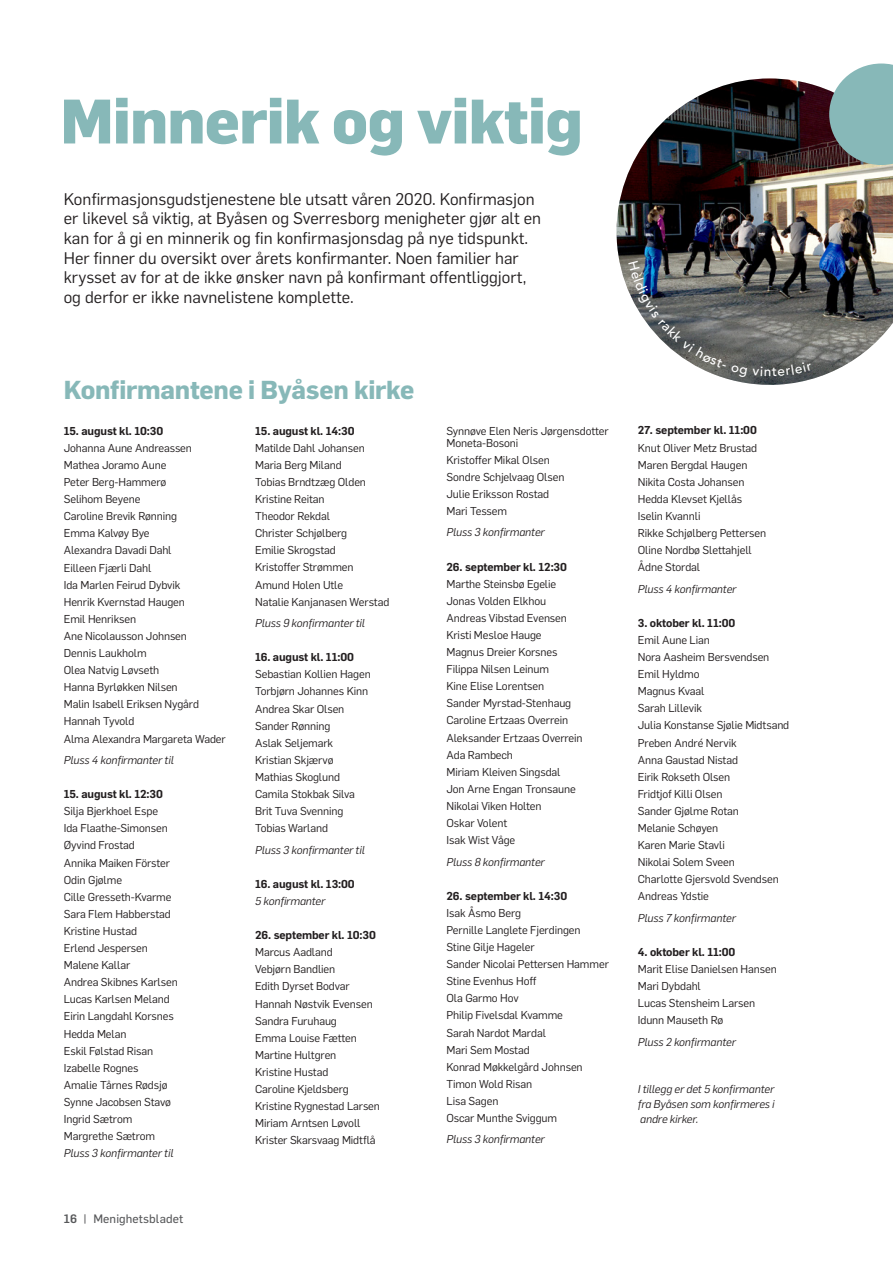
<style>
.page{position:relative;width:893px;height:1263px;background:#fff}
.page>*{position:absolute;margin:0;border:0;box-sizing:border-box;transform-origin:0 0}
.t1{font:800 61.5px "Flama";letter-spacing:-.01em;color:#87b8b8}
.t2{font:700 25.5px "Flama";letter-spacing:-.01em;color:#87b8b8}
.t3{font:16.5px/19.5px "Flama";color:#231f20}
.t4{font:12px "Flama Basic";letter-spacing:.01em;color:#57585a}
.t5{font:11.25px/17.1px "Flama";letter-spacing:-.01em;color:#231f20}
.t6{font:italic 11.25px/15px "Flama";letter-spacing:-.01em;color:#231f20;text-align:justify}
.t7{font:600 11.25px "Flama";letter-spacing:-.01em;color:#231f20}
.s1{font-family:"Flama";font-weight:500}
</style>
<div class="page">
<img style="left:616px;top:78px;width:277px;height:307px">
<svg style="left:829px;top:64px;width:64px;height:101px;background:#8aafaf"></svg>
<svg style="left:628px;top:261px;width:184px;height:117px;background:#777979"></svg>
<h1 class="t1" style="left:61px;top:77px;width:524px">Minnerik og viktig</h1>
<p class="t3" style="left:64px;top:188px;width:479px">Konfirmasjonsgudstjenestene ble utsatt våren 2020. Konfirmasjon er likevel så viktig, at Byåsen og Sverresborg menigheter gjør alt en kan for å gi en minnerik og fin konfirmasjonsdag på nye tidspunkt.<br>Her finner du oversikt over årets konfirmanter. Noen familier har krysset av for at de ikke ønsker navn på konfirmant offentliggjort, og derfor er ikke navnelistene komplette.</p>
<h2 class="t2" style="left:64px;top:372px;width:352px">Konfirmantene i Byåsen kirke</h2>
<p class="t7" style="left:64px;top:423px;width:101px">15. august kl. 10:30</p>
<p class="t5" style="left:64px;top:439px;width:163px">Johanna Aune Andreassen<br>Mathea Joramo Aune<br>Peter Berg-Hammerø<br>Selihom Beyene<br>Caroline Brevik Rønning<br>Emma Kalvøy Bye<br>Alexandra Davadi Dahl<br>Eilleen Fjærli Dahl<br>Ida Marlen Feirud Dybvik<br>Henrik Kvernstad Haugen<br>Emil Henriksen<br>Ane Nicolausson Johnsen<br>Dennis Laukholm<br>Olea Natvig Løvseth<br>Hanna Byrløkken Nilsen<br>Malin Isabell Eriksen Nygård<br>Hannah Tyvold<br>Alma Alexandra Margareta Wader</p>
<p class="t6" style="left:64px;top:752px;width:112px">Pluss 4 konfirmanter til</p>
<p class="t7" style="left:64px;top:786px;width:101px">15. august kl. 12:30</p>
<p class="t5" style="left:64px;top:802px;width:115px">Silja Bjerkhoel Espe<br>Ida Flaathe-Simonsen<br>Øyvind Frostad<br>Annika Maiken Förster<br>Odin Gjølme<br>Cille Gresseth-Kvarme<br>Sara Flem Habberstad<br>Kristine Hustad<br>Erlend Jespersen<br>Malene Kallar<br>Andrea Skibnes Karlsen<br>Lucas Karlsen Meland<br>Eirin Langdahl Korsnes<br>Hedda Melan<br>Eskil Følstad Risan<br>Izabelle Rognes<br>Amalie Tårnes Rødsjø<br>Synne Jacobsen Stavø<br>Ingrid Sætrom<br>Margrethe Sætrom</p>
<p class="t6" style="left:64px;top:1145px;width:111px">Pluss 3 konfirmanter til</p>
<p class="t4" style="left:64px;top:1211px;width:121px"><span class="s1">16</span> | Menighetsbladet</p>
<p class="t7" style="left:255px;top:422px;width:101px">15. august kl. 14:30</p>
<p class="t5" style="left:255px;top:438px;width:136px">Matilde Dahl Johansen<br>Maria Berg Miland<br>Tobias Brndtzæg Olden<br>Kristine Reitan<br>Theodor Rekdal<br>Christer Schjølberg<br>Emilie Skrogstad<br>Kristoffer Strømmen<br>Amund Holen Utle<br>Natalie Kanjanasen Werstad</p>
<p class="t6" style="left:255px;top:615px;width:111px">Pluss 9 konfirmanter til</p>
<p class="t7" style="left:255px;top:649px;width:100px">16. august kl. 11:00</p>
<p class="t5" style="left:255px;top:665px;width:117px">Sebastian Kollien Hagen<br>Torbjørn Johannes Kinn<br>Andrea Skar Olsen<br>Sander Rønning<br>Aslak Seljemark<br>Kristian Skjærvø<br>Mathias Skoglund<br>Camila Stokbak Silva<br>Brit Tuva Svenning<br>Tobias Warland</p>
<p class="t6" style="left:255px;top:841px;width:111px">Pluss 3 konfirmanter til</p>
<p class="t7" style="left:255px;top:876px;width:101px">16. august kl. 13:00</p>
<p class="t6" style="left:255px;top:893px;width:72px">5 konfirmanter</p>
<p class="t7" style="left:255px;top:927px;width:122px">26. september kl. 10:30</p>
<p class="t5" style="left:255px;top:943px;width:126px">Marcus Aadland<br>Vebjørn Bandlien<br>Edith Dyrset Bodvar<br>Hannah Nøstvik Evensen<br>Sandra Furuhaug<br>Emma Louise Fætten<br>Martine Hultgren<br>Kristine Hustad<br>Caroline Kjeldsberg<br>Kristine Rygnestad Larsen<br>Miriam Arntsen Løvoll<br>Krister Skarsvaag Midtflå</p>
<p class="t5" style="left:446px;top:424px;width:164px;line-height:12px">Synnøve Elen Neris Jørgensdotter<br>Moneta-Bosoni</p>
<p class="t5" style="left:446px;top:450px;width:119px">Kristoffer Mikal Olsen<br>Sondre Schjelvaag Olsen<br>Julie Eriksson Rostad<br>Mari Tessem</p>
<p class="t6" style="left:446px;top:524px;width:100px">Pluss 3 konfirmanter</p>
<p class="t7" style="left:446px;top:558px;width:122px">26. september kl. 12:30</p>
<p class="t5" style="left:446px;top:574px;width:138px">Marthe Steinsbø Egelie<br>Jonas Volden Elkhou<br>Andreas Vibstad Evensen<br>Kristi Mesloe Hauge<br>Magnus Dreier Korsnes<br>Filippa Nilsen Leinum<br>Kine Elise Lorentsen<br>Sander Myrstad-Stenhaug<br>Caroline Ertzaas Overrein<br>Aleksander Ertzaas Overrein<br>Ada Rambech<br>Miriam Kleiven Singsdal<br>Jon Arne Engan Tronsaune<br>Nikolai Viken Holten<br>Oskar Volent<br>Isak Wist Våge</p>
<p class="t6" style="left:446px;top:853px;width:100px">Pluss 8 konfirmanter</p>
<p class="t7" style="left:446px;top:887px;width:122px">26. september kl. 14:30</p>
<p class="t5" style="left:446px;top:903px;width:164px">Isak Åsmo Berg<br>Pernille Langlete Fjerdingen<br>Stine Gilje Hageler<br>Sander Nicolai Pettersen Hammer<br>Stine Evenhus Hoff<br>Ola Garmo Hov<br>Philip Fivelsdal Kvamme<br>Sarah Nardot Mardal<br>Mari Sem Mostad<br>Konrad Møkkelgård Johnsen<br>Timon Wold Risan<br>Lisa Sagen<br>Oscar Munthe Sviggum</p>
<p class="t6" style="left:446px;top:1131px;width:100px">Pluss 3 konfirmanter</p>
<p class="t7" style="left:638px;top:422px;width:121px">27. september kl. 11:00</p>
<p class="t5" style="left:638px;top:438px;width:130px">Knut Oliver Metz Brustad<br>Maren Bergdal Haugen<br>Nikita Costa Johansen<br>Hedda Klevset Kjellås<br>Iselin Kvannli<br>Rikke Schjølberg Pettersen<br>Oline Nordbø Slettahjell<br>Ådne Stordal</p>
<p class="t6" style="left:638px;top:580px;width:100px">Pluss 4 konfirmanter</p>
<p class="t7" style="left:638px;top:615px;width:99px">3. oktober kl. 11:00</p>
<p class="t5" style="left:638px;top:631px;width:153px">Emil Aune Lian<br>Nora Aasheim Bersvendsen<br>Emil Hyldmo<br>Magnus Kvaal<br>Sarah Lillevik<br>Julia Konstanse Sjølie Midtsand<br>Preben André Nervik<br>Anna Gaustad Nistad<br>Eirik Rokseth Olsen<br>Fridtjof Killi Olsen<br>Sander Gjølme Rotan<br>Melanie Schøyen<br>Karen Marie Stavli<br>Nikolai Solem Sveen<br>Charlotte Gjersvold Svendsen<br>Andreas Ydstie</p>
<p class="t6" style="left:638px;top:910px;width:100px">Pluss 7 konfirmanter</p>
<p class="t7" style="left:638px;top:944px;width:99px">4. oktober kl. 11:00</p>
<p class="t5" style="left:638px;top:960px;width:140px">Marit Elise Danielsen Hansen<br>Mari Dybdahl<br>Lucas Stensheim Larsen<br>Idunn Mauseth Rø</p>
<p class="t6" style="left:638px;top:1034px;width:100px">Pluss 2 konfirmanter</p>
<p class="t6" style="left:638px;top:1081px;width:138px">I tillegg er det 5 konfirmanter fra Byåsen som konfirmeres i andre kirker.</p>
</div>
